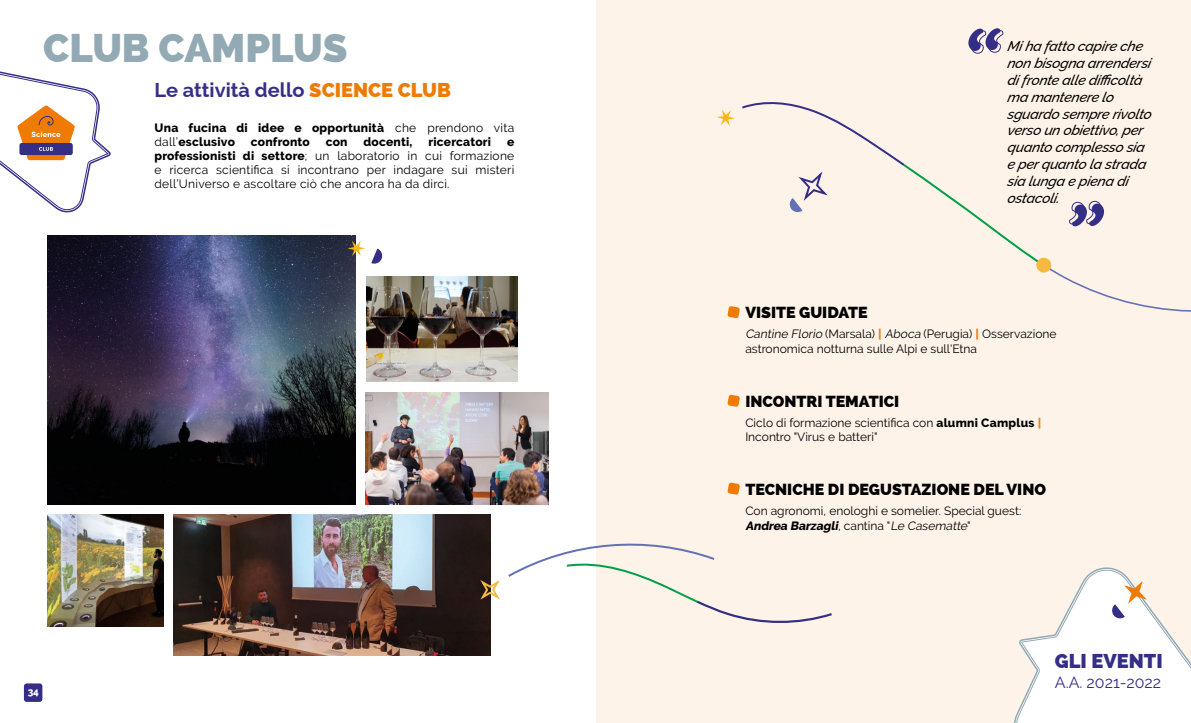
<style>
.page{position:relative;width:1191px;height:723px;background:#fff}
.page>*{position:absolute;margin:0;border:0;box-sizing:border-box;transform-origin:0 0}
.t1{font:800 40px "Raleway";color:#93aab5}
.t2{font:700 20px "Raleway";color:#352e87}
.t3{font:800 20px "Raleway";color:#352e87}
.t4{font:800 16px "Raleway";color:#000}
.t5{font:16px "Raleway";color:#352e87}
.t6{font:italic 500 14px/16.8px "Raleway";letter-spacing:-.01em;color:#000}
.t7{font:12px/14px "Raleway";color:#000}
.t8{font:800 12px/14px "Raleway";letter-spacing:.02em;color:#000}
.t9{font:800 10px "Raleway";color:#fff}
.s1{font-weight:800;color:#ef7b05}
.s2{font-weight:400}
.s3{font-weight:800}
.s4{font-style:italic}
.s5{font-weight:800;font-style:italic}
</style>
<div class="page">
<div style="left:24px;top:683px;width:18px;height:19px;background:#352e87;border-radius:3px"></div>
<div style="left:596px;top:0;width:595px;height:723px;background:#fef3e9"></div>
<svg style="left:0;top:71px;width:111px;height:142px"></svg>
<svg style="left:1008px;top:564px;width:183px;height:159px"></svg>
<svg style="left:727px;top:395px;width:13px;height:12px"></svg>
<svg style="left:727px;top:482px;width:13px;height:13px"></svg>
<img style="left:47px;top:515px;width:116px;height:111px">
<img style="left:173px;top:515px;width:317px;height:140px">
<img style="left:47px;top:235px;width:308px;height:269px">
<img style="left:366px;top:393px;width:182px;height:111px">
<img style="left:366px;top:276px;width:152px;height:106px">
<svg style="left:347px;top:241px;width:18px;height:15px"></svg>
<svg style="left:371px;top:248px;width:12px;height:16px"></svg>
<svg style="left:968px;top:28px;width:36px;height:26px"></svg>
<div style="left:716px;top:100px;width:475px;height:218px;background:#fef3e9"></div>
<svg style="left:477px;top:535px;width:357px;height:89px"></svg>
<h1 class="t1" style="left:43px;top:25px;width:305px">CLUB CAMPLUS</h1>
<h2 class="t2" style="left:154px;top:74px;width:298px">Le attività dello <span class="s1">SCIENCE CLUB</span></h2>
<p class="t8" style="left:154px;top:121px;width:361px">Una fucina di idee e opportunità <span class="s2">che prendono vita dall’</span>esclusivo</p>
<p class="t8" style="left:251px;top:135px;width:61px">confronto</p>
<p class="t8" style="left:326px;top:135px;width:23px">con</p>
<p class="t8" style="left:363px;top:135px;width:51px">docenti,</p>
<p class="t8" style="left:428px;top:135px;width:64px">ricercatori</p>
<p class="t7" style="left:154px;top:134px;width:361px;text-align:justify;text-indent:352px"><span class="s3">e professionisti di settore</span>; un laboratorio in cui formazione e ricerca scientifica si incontrano per indagare sui misteri dell’Universo e ascoltare ciò che ancora ha da dirci.</p>
<p class="t9" style="left:28px;top:686px;width:13px">34</p>
<p class="t6" style="left:1007px;top:36px;width:149px">Miha fatto cap ire che non bisogna arrendersi difronte alle difficoltà ma mantenere lo<br>sg uardo semp re rivolto verso un obiettivo,p er quanto comp lesso sia e perquanto la strada sia lunga e piena di ostacoli.</p>
<h3 class="t4" style="left:745px;top:303px;width:124px">VISITE GUIDATE</h3>
<p class="t7" style="left:745px;top:327px;width:313px;line-height:14.4px"><span class="s4">Cantine Florio</span> (Marsala) <span class="s1">|</span> <span class="s4">Aboca</span> (Perugia) <span class="s1">|</span> Osservazione astronomica notturna sulle Alpi e sull'Etna</p>
<h3 class="t4" style="left:745px;top:392px;width:155px">INCONTRI TEMATICI</h3>
<p class="t7" style="left:745px;top:415px;width:297px;line-height:14.4px">Ciclo di formazione scientifica con <span class="s3">alumni Camplus</span> <span class="s1">|<br></span>Incontro "Virus e batteri"</p>
<h3 class="t4" style="left:745px;top:480px;width:302px">TECNICHE DI DEGUSTAZIONE DEL VINO</h3>
<p class="t7" style="left:745px;top:504px;width:277px;line-height:14.4px">Con agronomi, enologhi e somelier. Special guest:<br><span class="s5">Andrea Barzagli</span>, c a n t i n a " <span class="s4">Le Casematte</span>"</p>
<h2 class="t3" style="left:1054px;top:649px;width:109px">GLI EVENTI</h2>
<h3 class="t5" style="left:1054px;top:673px;width:108px">A.A. 2021-2022</h3>
</div>
